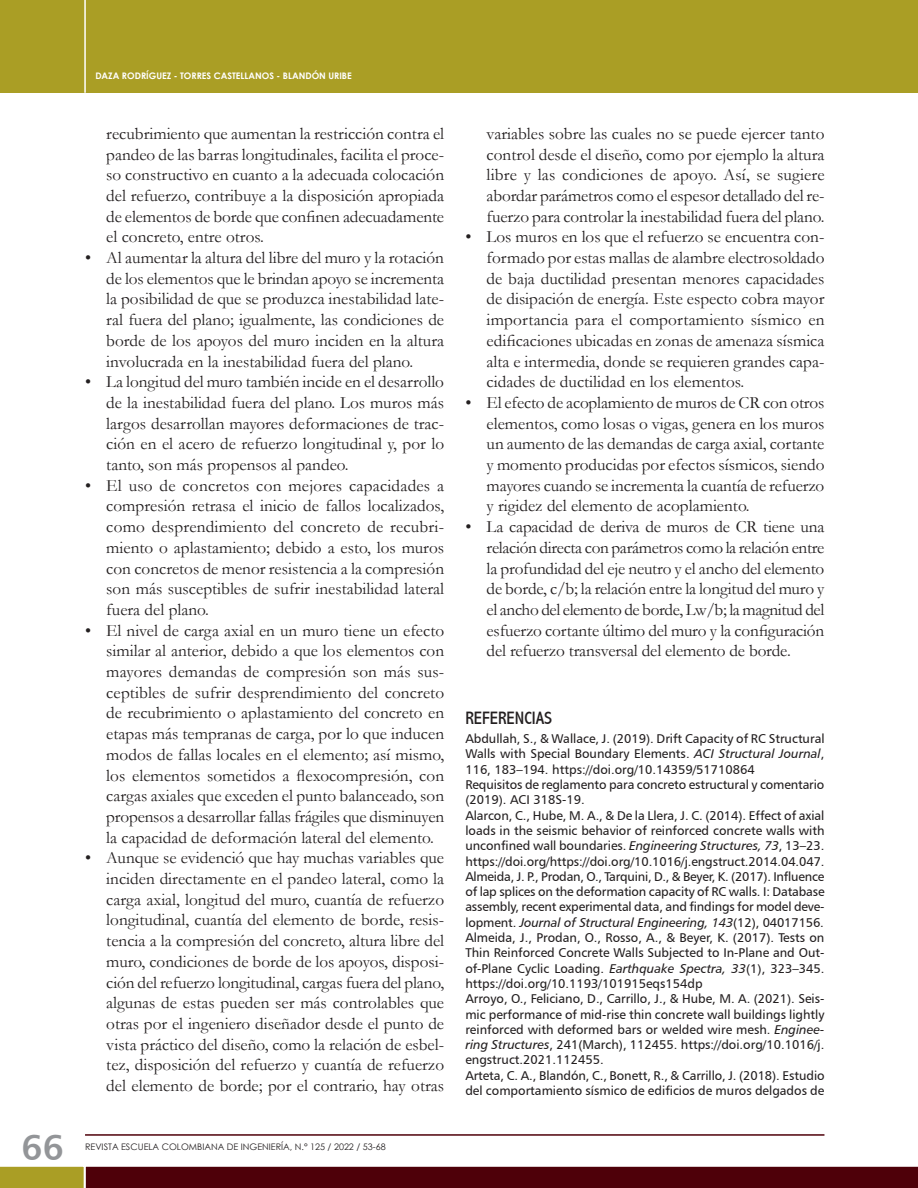
<style>
.page{position:relative;width:918px;height:1188px;background:#fff}
.page>*{position:absolute;margin:0;border:0;box-sizing:border-box;transform-origin:0 0}
.t1{font:36px "Humanist 777 BT Bold B";color:#939598}
.n1{font:condensed 18px "Abadi";color:#231f20}
.t2{font:17.25px/20.7px "Garamond";color:#231f20;text-align:justify}
.referencia{font:12.75px/15.3px "Humanist 777 BT Roman B";color:#231f20;text-align:justify}
.t3{font:9px "Century Gothic";color:#231f20}
.t4{font:700 9px "Century Gothic";color:#fff}
.s1{font-family:"Humanist 777 BT Italic B"}
</style>
<div class="page">
<hr style="left:85px;top:1134px;width:739px;height:2px;background:#4e0009">
<svg style="left:0;top:1166px;width:918px;height:22px;background:#5c1714"></svg>
<div style="left:0;top:0;width:918px;height:93px;background:#aa9e25"></div>
<hr style="left:84px;top:0;width:2px;height:93px;background:#fff">
<h1 class="t1" style="left:21px;top:1125px;width:44px">66</h1>
<p class="t4" style="left:95px;top:69px;width:258px">DAZA RODRÍGUEZ - TORRES CASTELLANOS - BLANDÓN URIBE</p>
<p class="t2" style="left:106px;top:123px;width:339px">recubrimiento que aumentan la restricción contra el pandeo de las barras longitudinales, facilita el proce&shy;so constructivo en cuanto a la adecuada colocación del refuerzo, contribuye a la disposición apropiada de elementos de borde que confinen adecuadamente el concreto, entre otros.</p>
<p class="t2" style="left:106px;top:247px;width:339px;text-indent:-21px">• Al aumentar la altura del libre del muro y la rotación de los elementos que le brindan apoyo se incrementa la posibilidad de que se produzca inestabilidad late&shy;ral fuera del plano; igualmente, las condiciones de borde de los apoyos del muro inciden en la altura involucrada en la inestabilidad fuera del plano.</p>
<p class="t2" style="left:106px;top:371px;width:339px;text-indent:-21px">• La longitud del muro también incide en el desarrollo de la inestabilidad fuera del plano. Los muros más largos desarrollan mayores deformaciones de trac&shy;ción en el acero de refuerzo longitudinal y, por lo tanto, son más propensos al pandeo.</p>
<p class="t2" style="left:106px;top:475px;width:339px;text-indent:-21px">• El uso de concretos con mejores capacidades a compresión retrasa el inicio de fallos localizados, como desprendimiento del concreto de recubri&shy;miento o aplastamiento; debido a esto, los muros con concretos de menor resistencia a la compresión son más susceptibles de sufrir inestabilidad lateral fuera del plano.</p>
<p class="t2" style="left:106px;top:619px;width:339px;text-indent:-21px">• El nivel de carga axial en un muro tiene un efecto similar al anterior, debido a que los elementos con mayores demandas de compresión son más sus&shy;ceptibles de sufrir desprendimiento del concreto de recubrimiento o aplastamiento del concreto en etapas más tempranas de carga, por lo que inducen modos de fallas locales en el elemento; así mismo, los elementos sometidos a flexocompresión, con cargas axiales que exceden el punto balanceado, son propensos a desarrollar fallas frágiles que disminuyen la capacidad de deformación lateral del elemento.</p>
<p class="t2" style="left:106px;top:847px;width:339px;text-indent:-21px">• Aunque se evidenció que hay muchas variables que inciden directamente en el pandeo lateral, como la carga axial, longitud del muro, cuantía de refuerzo longitudinal, cuantía del elemento de borde, resis&shy;tencia a la compresión del concreto, altura libre del muro, condiciones de borde de los apoyos, disposi&shy;ción del refuerzo longitudinal, cargas fuera del plano, algunas de estas pueden ser más controlables que otras por el ingeniero diseñador desde el punto de vista práctico del diseño, como la relación de esbel&shy;tez, disposición del refuerzo y cuantía de refuerzo del elemento de borde; por el contrario, hay otras</p>
<p class="t3" style="left:85px;top:1141px;width:302px">REVISTA ESCUELA COLOMBIANA DE INGENIERÍA, N.° 125 / 2022 / 53-68</p>
<p class="t2" style="left:487px;top:123px;width:339px">variables sobre las cuales no se puede ejercer tanto control desde el diseño, como por ejemplo la altura libre y las condiciones de apoyo. Así, se sugiere abordar parámetros como el espesor detallado del re&shy;fuerzo para controlar la inestabilidad fuera del plano.</p>
<p class="t2" style="left:487px;top:226px;width:339px;text-indent:-21px">• Los muros en los que el refuerzo se encuentra con&shy;formado por estas mallas de alambre electrosoldado de baja ductilidad presentan menores capacidades de disipación de energía. Este especto cobra mayor importancia para el comportamiento sísmico en edificaciones ubicadas en zonas de amenaza sísmica alta e intermedia, donde se requieren grandes capa&shy;cidades de ductilidad en los elementos.</p>
<p class="t2" style="left:487px;top:392px;width:339px;text-indent:-21px">• El efecto de acoplamiento de muros de CR con otros elementos, como losas o vigas, genera en los muros un aumento de las demandas de carga axial, cortante y momento producidas por efectos sísmicos, siendo mayores cuando se incrementa la cuantía de refuerzo y rigidez del elemento de acoplamiento.</p>
<p class="t2" style="left:487px;top:516px;width:339px;text-indent:-21px">• La capacidad de deriva de muros de CR tiene una relación directa con parámetros como la relación entre la profundidad del eje neutro y el ancho del elemento de borde, c/b; la relación entre la longitud del muro y el ancho del elemento de borde, Lw/b; la magnitud del esfuerzo cortante último del muro y la configuración del refuerzo transversal del elemento de borde.</p>
<p class="n1" style="left:465px;top:707px;width:88px">REFERENCIAS</p>
<p class="referencia" style="left:465px;top:731px;width:361px">Abdullah, S., &amp; Wallace, J. (2019). Drift Capacity of RC Structural Walls with Special Boundary Elements. <span class="s1">ACI Structural Journal</span>, 116, 183–194. https://doi.org/10.14359/51710864</p>
<p class="referencia" style="left:465px;top:777px;width:360px">Requisitos de reglamento para concreto estructural y comentario (2019). ACI 318S-19.</p>
<p class="referencia" style="left:465px;top:807px;width:361px">Alarcon, C., Hube, M. A., &amp; De la Llera, J. C. (2014). Effect of axial loads in the seismic behavior of reinforced concrete walls with unconfined wall boundaries. <span class="s1">Engineering Structures, 73</span>, 13–23. https://doi.org/https://doi.org/10.1016/j.engstruct.2014.04.047.</p>
<p class="referencia" style="left:465px;top:869px;width:361px">Almeida, J. P., Prodan, O., Tarquini, D., &amp; Beyer, K. (2017). Influence of lap splices on the deformation capacity of RC walls. I: Database assembly, recent experimental data, and findings for model deve&shy;lopment. <span class="s1">Journal of Structural Engineering, 143</span>(12), 04017156.</p>
<p class="referencia" style="left:465px;top:930px;width:361px">Almeida, J., Prodan, O., Rosso, A., &amp; Beyer, K. (2017). Tests on Thin Reinforced Concrete Walls Subjected to In-Plane and Out&shy;of-Plane Cyclic Loading. <span class="s1">Earthquake Spectra, 33</span>(1), 323–345. https://doi.org/10.1193/101915eqs154dp</p>
<p class="referencia" style="left:465px;top:991px;width:361px">Arroyo, O., Feliciano, D., Carrillo, J., &amp; Hube, M. A. (2021). Seis&shy;mic performance of mid-rise thin concrete wall buildings lightly reinforced with deformed bars or welded wire mesh. <span class="s1">Enginee&shy;ring Structures</span>, 241(March), 112455. https://doi.org/10.1016/j. engstruct.2021.112455.</p>
<p class="referencia" style="left:465px;top:1067px;width:361px">Arteta, C. A., Blandón, C., Bonett, R., &amp; Carrillo, J. (2018). Estudio del comportamiento sísmico de edificios de muros delgados de</p>
</div>
